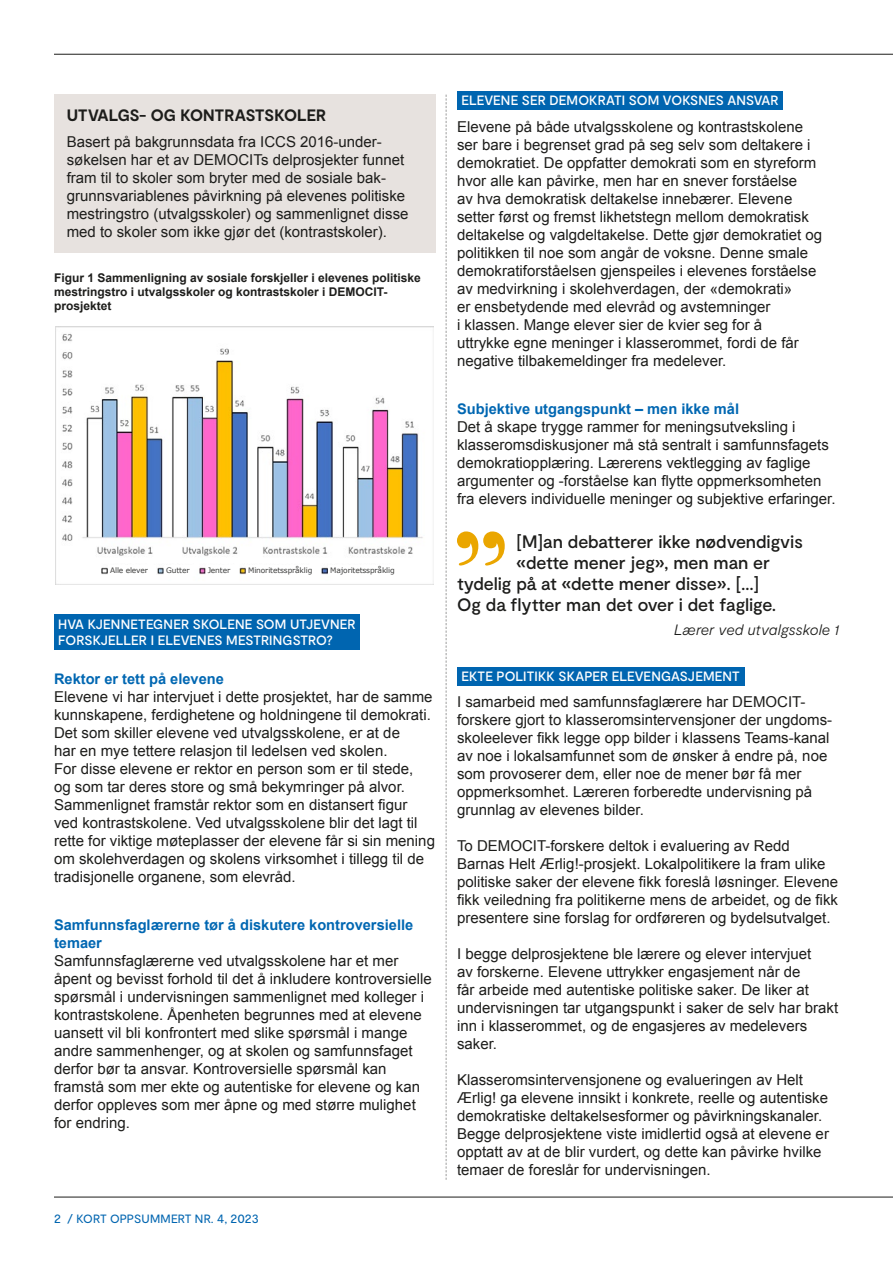
<style>
.page{position:relative;width:893px;height:1263px;background:#fff}
.page>*{position:absolute;margin:0;border:0;box-sizing:border-box;transform-origin:0 0}
.Sitat_nospace{font:152.55px "Bodoni Svty Two OSITCTT";color:#eaa600;scale:.94 1}
.Sitat_nospace-2{font:500 18px "Moderat";letter-spacing:-.005em;color:#1d1d1b}
.Faktaboks_tittel{font:700 16.5px "Moderat";letter-spacing:.005em;color:#1d1d1b}
.Brtekst{font:15px/18px "Arial";color:#1d1d1b}
.Brtekst_faktaboks{font:15px/18px "Arial";color:#1d1d1b}
.Sitat_kilde{font:italic 300 15px "Moderat";color:#1d1d1b}
.Mellomtittel2{font:700 14.7px/17.5px "Arial";color:#0067b2}
.Mellomtittel{font:500 13.5px/16.2px "Moderat";letter-spacing:.01em;color:#fff}
.Figurtittel{font:700 12px/14.4px "Arial";color:#1d1d1b}
.t1{font:12px "Moderat";letter-spacing:.005em;color:#0065b0}
.t2{font:7.5px "Verdana";letter-spacing:-.02em;color:#3c3c3b}
</style>
<div class="page">
<hr style="left:54px;top:54px;width:839px;height:1px;background:#1d1d1b">
<hr style="left:54px;top:1197px;width:839px;height:1px;background:#1d1d1b">
<svg style="left:446px;top:95px;width:1px;height:1085px"></svg>
<div style="left:54px;top:95px;width:382px;height:42px;background:#e7e2df"></div>
<div style="left:54px;top:123px;width:382px;height:130px;background:#e7e2df"></div>
<div style="left:54px;top:615px;width:306px;height:35px;background:#0065b0"></div>
<img style="left:56px;top:327px;width:377px;height:257px">
<div style="left:108px;top:565px;width:48px;height:11px;background:#fff"></div>
<div style="left:164px;top:565px;width:30px;height:11px;background:#fff"></div>
<div style="left:206px;top:565px;width:30px;height:11px;background:#fff"></div>
<div style="left:247px;top:565px;width:70px;height:11px;background:#fff"></div>
<div style="left:329px;top:565px;width:70px;height:11px;background:#fff"></div>
<div style="left:457px;top:91px;width:326px;height:19px;background:#0065b0"></div>
<div style="left:457px;top:667px;width:287px;height:19px;background:#0065b0"></div>
<h2 class="Faktaboks_tittel" style="left:67px;top:105px;width:261px">UTVALGS- OG KONTRASTSKOLER</h2>
<p class="Brtekst_faktaboks" style="left:67px;top:133px;width:343px">Basert på bakgrunnsdata fra ICCS 2016--under&shy;søkelsen har et av DEMOCITs delprosjekter funnet fram til to skoler som bryter med de sosiale bak&shy;grunnsvariablenes påvirkning på elevenes politiske mestringstro (utvalgsskoler) og sammenlignet disse med to skoler som ikke gjør det (kontrastskoler).</p>
<p class="Figurtittel" style="left:54px;top:270px;width:368px">Figur 1 Sammenligning av sosiale forskjeller i elevenes politiske mestringstro i utvalgsskoler og kontrastskoler i DEMOCIT&shy;prosjektet</p>
<p class="t2" style="left:110px;top:565px;width:39px">Alle elever</p>
<p class="t2" style="left:166px;top:565px;width:25px">Gutter</p>
<p class="t2" style="left:208px;top:565px;width:24px">Jenter</p>
<p class="t2" style="left:248px;top:565px;width:66px">Minoritetsspråklig</p>
<p class="t2" style="left:330px;top:565px;width:66px">Majoritetsspråklig</p>
<h2 class="Mellomtittel" style="left:58px;top:616px;width:299px">HVA KJENNETEGNER SKOLENE SOM UTJEVNER<br>FORSKJELLER I ELEVENES MESTRINGSTRO?</h2>
<p class="Mellomtittel2" style="left:54px;top:670px;width:171px">Rektor er tett på elevene</p>
<p class="Brtekst" style="left:54px;top:687px;width:382px">Elevene vi har intervjuet i dette prosjektet, har de samme kunnskapene, ferdighetene og holdningene til demokrati.<br>Det som skiller elevene ved utvalgsskolene, er at de<br>har en mye tettere relasjon til ledelsen ved skolen.<br>For disse elevene er rektor en person som er til stede,<br>og som tar deres store og små bekymringer på alvor.<br>Sammenlignet framstår rektor som en distansert figur ved kontrastskolene. Ved utvalgsskolene blir det lagt til rette for viktige møteplasser der elevene får si sin mening om skolehverdagen og skolens virksomhet i tillegg til de tradisjonelle organene, som elevråd.</p>
<p class="Mellomtittel2" style="left:54px;top:916px;width:361px">Samfunnsfaglærerne tør å diskutere kontroversielle temaer</p>
<p class="Brtekst" style="left:54px;top:951px;width:379px">Samfunnsfaglærerne ved utvalgsskolene har et mer åpent og bevisst forhold til det å inkludere kontroversielle spørsmål i undervisningen sammenlignet med kolleger i kontrastskolene. Åpenheten begrunnes med at elevene uansett vil bli konfrontert med slike spørsmål i mange andre sammenhenger, og at skolen og samfunnsfaget derfor bør ta ansvar. Kontroversielle spørsmål kan framstå som mer ekte og autentiske for elevene og kan derfor oppleves som mer åpne og med større mulighet for endring.</p>
<p class="t1" style="left:54px;top:1211px;width:206px">2 / KORT OPPSUMMERT NR. 4, 2023</p>
<h2 class="Mellomtittel" style="left:461px;top:93px;width:319px">ELEVENE SER DEMOKRATI SOM VOKSNES ANSVAR</h2>
<p class="Brtekst" style="left:457px;top:118px;width:367px">Elevene på både utvalgsskolene og kontrastskolene ser bare i begrenset grad på seg selv som deltakere i demokratiet. De oppfatter demokrati som en styreform hvor alle kan påvirke, men har en snever forståelse<br>av hva demokratisk deltakelse innebærer. Elevene setter først og fremst likhetstegn mellom demokratisk deltakelse og valgdeltakelse. Dette gjør demokratiet og politikken til noe som angår de voksne. Denne smale demokratiforståelsen gjenspeiles i elevenes forståelse av medvirkning i skolehverdagen, der «demokrati»<br>er ensbetydende med elevråd og avstemninger<br>i klassen. Mange elever sier de kvier seg for å<br>uttrykke egne meninger i klasserommet, fordi de får negative tilbakemeldinger fra medelever.</p>
<p class="Mellomtittel2" style="left:457px;top:401px;width:284px">Subjektive utgangspunkt – men ikke mål</p>
<p class="Brtekst" style="left:457px;top:418px;width:380px">Det å skape trygge rammer for meningsutveksling i klasseromsdiskusjoner må stå sentralt i samfunnsfagets demokratiopplæring. Lærerens vektlegging av faglige argumenter og -forståelse kan flytte oppmerksomheten fra elevers individuelle meninger og subjektive erfaringer.</p>
<p class="Sitat_nospace" style="left:449px;top:496px;width:70px">”</p>
<p class="Sitat_nospace-2" style="left:517px;top:530px;width:288px">[M]an debatterer ikke nødvendigvis</p>
<p class="Sitat_nospace-2" style="left:517px;top:551px;width:255px">«dette mener jeg», men man er</p>
<p class="Sitat_nospace-2" style="left:457px;top:572px;width:303px">tydelig på at «dette mener disse». […]</p>
<p class="Sitat_nospace-2" style="left:457px;top:593px;width:321px">Og da flytter man det over i det faglige.</p>
<p class="Sitat_kilde" style="left:674px;top:620px;width:166px">Lærer ved utvalgsskole 1</p>
<h2 class="Mellomtittel" style="left:461px;top:668px;width:280px">EKTE POLITIKK SKAPER ELEVENGASJEMENT</h2>
<p class="Brtekst" style="left:457px;top:693px;width:377px">I samarbeid med samfunnsfaglærere har DEMOCIT&shy;forskere gjort to klasseromsintervensjoner der ungdoms&shy;skoleelever fikk legge opp bilder i klassens Teams-kanal av noe i lokalsamfunnet som de ønsker å endre på, noe som provoserer dem, eller noe de mener bør få mer oppmerksomhet. Læreren forberedte undervisning på grunnlag av elevenes bilder.</p>
<p class="Brtekst" style="left:457px;top:837px;width:383px">To DEMOCIT-forskere deltok i evaluering av Redd Barnas Helt Ærlig!-prosjekt. Lokalpolitikere la fram ulike politiske saker der elevene fikk foreslå løsninger. Elevene fikk veiledning fra politikerne mens de arbeidet, og de fikk presentere sine forslag for ordføreren og bydelsutvalget.</p>
<p class="Brtekst" style="left:457px;top:945px;width:383px">I begge delprosjektene ble lærere og elever intervjuet<br>av forskerne. Elevene uttrykker engasjement når de<br>får arbeide med autentiske politiske saker. De liker at undervisningen tar utgangspunkt i saker de selv har brakt inn i klasserommet, og de engasjeres av medelevers saker.</p>
<p class="Brtekst" style="left:457px;top:1071px;width:373px">Klasseromsintervensjonene og evalueringen av Helt Ærlig! ga elevene innsikt i konkrete, reelle og autentiske demokratiske deltakelsesformer og påvirkningskanaler.<br>Begge delprosjektene viste imidlertid også at elevene er opptatt av at de blir vurdert, og dette kan påvirke hvilke temaer de foreslår for undervisningen.</p>
</div>
